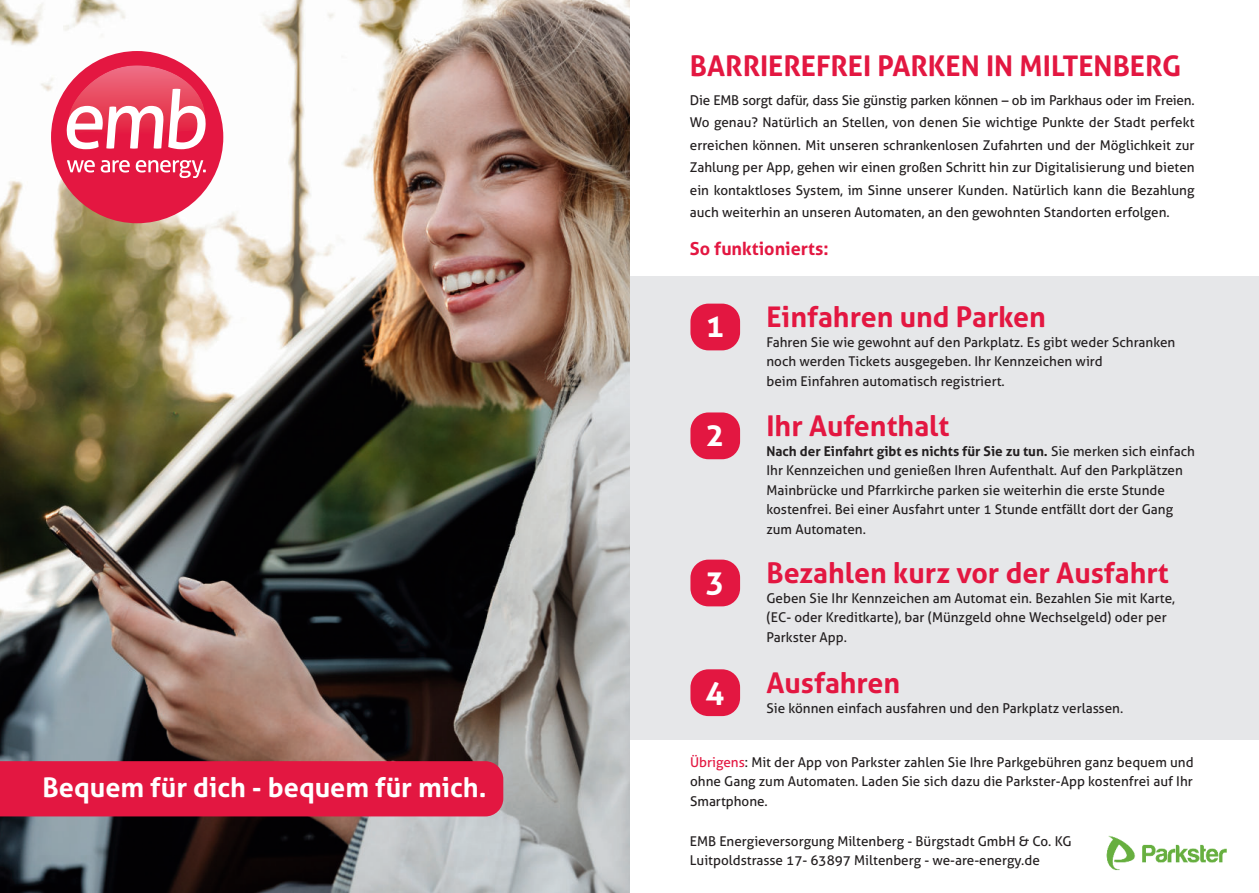
<style>
.page{position:relative;width:1259px;height:893px;background:#fff}
.page>*{position:absolute;margin:0;border:0;box-sizing:border-box;transform-origin:0 0}
.t1{font:700 31.5px "Aller";color:#fff}
.t2{font:700 28.5px "Aller";color:#e31741}
.t3{font:700 27px "Aller";color:#fff}
.t4{font:700 18px "Aller";color:#e31741}
.t5{font:13.5px/19.5px "Aller";color:#231f20}
.s1{font-weight:700}
.s2{color:#e31741}
</style>
<div class="page">
<div style="left:630px;top:276px;width:628px;height:464px;background:#e6e7e9"></div>
<div style="left:690px;top:304px;width:50px;height:46px;background:#e31741;border-radius:18px"></div>
<div style="left:690px;top:412px;width:50px;height:47px;background:#e31741;border-radius:18px"></div>
<div style="left:690px;top:560px;width:50px;height:46px;background:#e31741;border-radius:18px"></div>
<div style="left:690px;top:669px;width:50px;height:47px;background:#e31741;border-radius:18px"></div>
<img style="left:0;top:0;width:629px;height:893px">
<div style="left:51px;top:51px;width:172px;height:172px;background:#e41741;border-radius:50%"></div>
<svg style="left:67px;top:65px;width:139px;height:84px"></svg>
<svg style="left:67px;top:160px;width:28px;height:13px"></svg>
<svg style="left:101px;top:160px;width:29px;height:13px"></svg>
<svg style="left:136px;top:160px;width:70px;height:18px"></svg>
<div style="left:0;top:761px;width:503px;height:55px;background:#e31741"></div>
<img style="left:1106px;top:835px;width:121px;height:36px">
<h3 class="t3" style="left:43px;top:777px;width:445px">Bequem für dich - bequem für mich.</h3>
<h2 class="t2" style="left:690px;top:55px;width:493px">BARRIEREFREI PARKEN IN MILTENBERG</h2>
<p class="t5" style="left:690px;top:89px;width:506px;line-height:22.5px;text-align:justify">Die EMB sorgt dafür, dass Sie günstig parken können – ob im Parkhaus oder im Freien.<br>Wo genau? Natürlich an Stellen, von denen Sie wichtige Punkte der Stadt perfekt erreichen können. Mit unseren schrankenlosen Zufahrten und der Möglichkeit zur Zahlung per App, gehen wir einen großen Schritt hin zur Digitalisierung und bieten ein kontaktloses System, im Sinne unserer Kunden. Natürlich kann die Bezahlung auch weiterhin an unseren Automaten, an den gewohnten Standorten erfolgen.</p>
<h3 class="t4" style="left:690px;top:242px;width:140px">So funktionierts:</h3>
<h1 class="t1" style="left:705px;top:313px;width:20px">1</h1>
<h2 class="t2" style="left:766px;top:306px;width:281px">Einfahren und Parken</h2>
<p class="t5" style="left:766px;top:333px;width:410px">Fahren Sie wie gewohnt auf den Parkplatz. Es gibt weder Schranken noch werden Tickets ausgegeben. Ihr Kennzeichen wird<br>beim Einfahren automatisch registriert.</p>
<h2 class="t2" style="left:766px;top:415px;width:184px">Ihr Aufenthalt</h2>
<p class="t5" style="left:766px;top:442px;width:430px"><span class="s1">Nach der Einfahrt gibt es nichts für Sie zu tun.</span> Sie merken sich einfach Ihr Kennzeichen und genießen Ihren Aufenthalt. Auf den Parkplätzen Mainbrücke und Pfarrkirche parken sie weiterhin die erste Stunde kostenfrei. Bei einer Ausfahrt unter 1 Stunde entfällt dort der Gang zum Automaten.</p>
<h2 class="t2" style="left:766px;top:562px;width:404px">Bezahlen kurz vor der Ausfahrt</h2>
<p class="t5" style="left:766px;top:589px;width:410px">Geben Sie Ihr Kennzeichen am Automat ein. Bezahlen Sie mit Karte, (EC- oder Kreditkarte), bar (Münzgeld ohne Wechselgeld) oder per<br>Parkster App.</p>
<h2 class="t2" style="left:766px;top:672px;width:135px">Ausfahren</h2>
<p class="t5" style="left:766px;top:698px;width:358px">Sie können einfach ausfahren und den Parkplatz verlassen.</p>
<p class="t5" style="left:690px;top:753px;width:505px;text-align:justify"><span class="s2">Übrigens</span>: Mit der App von Parkster zahlen Sie Ihre Parkgebühren ganz bequem und ohne Gang zum Automaten. Laden Sie sich dazu die Parkster-App kostenfrei auf Ihr Smartphone.</p>
<h1 class="t1" style="left:705px;top:422px;width:20px">2</h1>
<h1 class="t1" style="left:705px;top:569px;width:20px">3</h1>
<h1 class="t1" style="left:705px;top:679px;width:20px">4</h1>
<p class="t5" style="left:690px;top:832px;width:383px">EMB Energieversorgung Miltenberg - Bürgstadt GmbH &amp; Co. KG<br>Luitpoldstrasse 17- 63897 Miltenberg - we-are-energy.de</p>
</div>
